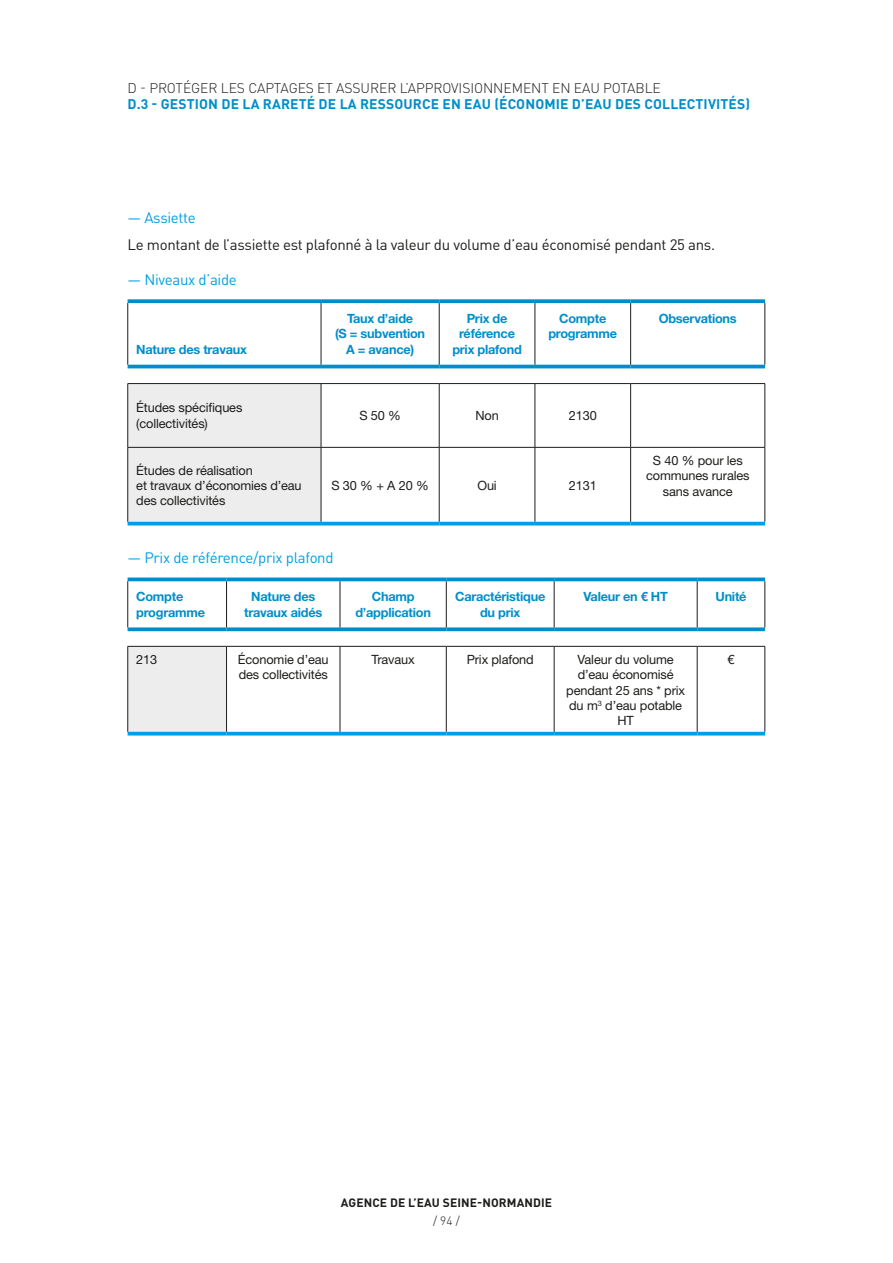
<style>
.page{position:relative;width:893px;height:1263px;background:#fff}
.page>*{position:absolute;margin:0;border:0;box-sizing:border-box;transform-origin:0 0}
.t1{font:15px "DIN Pro";letter-spacing:-.02em;color:#1d1d1b}
.t2{font:15px "DIN Pro";letter-spacing:-.02em;color:#009fe3}
.t3{font:700 13.8px "DIN Pro";letter-spacing:.01em;color:#008eca}
.t4{font:300 13.8px "DIN Pro";letter-spacing:-.005em;color:#1d1d1b}
.t5{font:12.75px/15.3px "Helvetica Neue LT Std";letter-spacing:-.01em;color:#1d1d1b}
.t6{font:700 12.75px/15.3px "Helvetica Neue LT Std";letter-spacing:-.02em;color:#008eca;text-align:center}
.t7{font:700 12px "DIN Pro";letter-spacing:.01em;color:#1d1d1b}
.t8{font:300 12px "DIN Pro";color:#1d1d1b}
</style>
<div class="page">
<div style="left:128px;top:384px;width:193px;height:138px;background:#ededed"></div>
<svg style="left:128px;top:299px;width:193px;height:4px"></svg>
<svg style="left:321px;top:299px;width:118px;height:4px"></svg>
<svg style="left:439px;top:299px;width:96px;height:4px"></svg>
<svg style="left:535px;top:299px;width:96px;height:4px"></svg>
<svg style="left:631px;top:299px;width:134px;height:4px"></svg>
<hr style="left:128px;top:365px;width:193px;height:3px;background:#008eca">
<hr style="left:321px;top:365px;width:118px;height:3px;background:#008eca">
<hr style="left:439px;top:365px;width:96px;height:3px;background:#008eca">
<hr style="left:535px;top:365px;width:96px;height:3px;background:#008eca">
<hr style="left:631px;top:365px;width:134px;height:3px;background:#008eca">
<hr style="left:128px;top:522px;width:193px;height:3px;background:#009fe3">
<hr style="left:321px;top:522px;width:118px;height:3px;background:#009fe3">
<hr style="left:439px;top:522px;width:96px;height:3px;background:#009fe3">
<hr style="left:535px;top:522px;width:96px;height:3px;background:#009fe3">
<hr style="left:631px;top:522px;width:134px;height:3px;background:#009fe3">
<hr style="left:127px;top:303px;width:1px;height:62px;background:#1d1d1b">
<hr style="left:321px;top:303px;width:1px;height:62px;background:#1d1d1b">
<hr style="left:439px;top:303px;width:1px;height:62px;background:#1d1d1b">
<hr style="left:535px;top:303px;width:1px;height:62px;background:#1d1d1b">
<hr style="left:630px;top:303px;width:1px;height:62px;background:#1d1d1b">
<hr style="left:765px;top:303px;width:1px;height:62px;background:#1d1d1b">
<hr style="left:128px;top:383px;width:193px;height:1px;background:#1d1d1b">
<hr style="left:127px;top:384px;width:1px;height:63px;background:#1d1d1b">
<hr style="left:321px;top:383px;width:118px;height:1px;background:#1d1d1b">
<hr style="left:321px;top:384px;width:1px;height:63px;background:#1d1d1b">
<hr style="left:439px;top:383px;width:96px;height:1px;background:#1d1d1b">
<hr style="left:439px;top:384px;width:1px;height:63px;background:#1d1d1b">
<hr style="left:535px;top:383px;width:96px;height:1px;background:#1d1d1b">
<hr style="left:535px;top:384px;width:1px;height:63px;background:#1d1d1b">
<hr style="left:631px;top:383px;width:134px;height:1px;background:#1d1d1b">
<hr style="left:630px;top:384px;width:1px;height:63px;background:#1d1d1b">
<hr style="left:765px;top:384px;width:1px;height:63px;background:#1d1d1b">
<hr style="left:128px;top:447px;width:193px;height:1px;background:#1d1d1b">
<hr style="left:127px;top:447px;width:1px;height:75px;background:#1d1d1b">
<hr style="left:321px;top:447px;width:118px;height:1px;background:#1d1d1b">
<hr style="left:321px;top:447px;width:1px;height:75px;background:#1d1d1b">
<hr style="left:439px;top:447px;width:96px;height:1px;background:#1d1d1b">
<hr style="left:439px;top:447px;width:1px;height:75px;background:#1d1d1b">
<hr style="left:535px;top:447px;width:96px;height:1px;background:#1d1d1b">
<hr style="left:535px;top:447px;width:1px;height:75px;background:#1d1d1b">
<hr style="left:631px;top:447px;width:134px;height:1px;background:#1d1d1b">
<hr style="left:630px;top:447px;width:1px;height:75px;background:#1d1d1b">
<hr style="left:765px;top:447px;width:1px;height:75px;background:#1d1d1b">
<div style="left:128px;top:646px;width:99px;height:88px;background:#ededed"></div>
<svg style="left:128px;top:577px;width:99px;height:4px"></svg>
<svg style="left:227px;top:577px;width:113px;height:4px"></svg>
<svg style="left:340px;top:577px;width:106px;height:4px"></svg>
<svg style="left:446px;top:577px;width:108px;height:4px"></svg>
<svg style="left:554px;top:577px;width:143px;height:4px"></svg>
<svg style="left:697px;top:577px;width:68px;height:4px"></svg>
<svg style="left:128px;top:627px;width:99px;height:4px"></svg>
<svg style="left:227px;top:627px;width:113px;height:4px"></svg>
<svg style="left:340px;top:627px;width:106px;height:4px"></svg>
<svg style="left:446px;top:627px;width:108px;height:4px"></svg>
<svg style="left:554px;top:627px;width:143px;height:4px"></svg>
<svg style="left:697px;top:627px;width:68px;height:4px"></svg>
<hr style="left:128px;top:732px;width:99px;height:3px;background:#009fe3">
<hr style="left:227px;top:732px;width:113px;height:3px;background:#009fe3">
<hr style="left:340px;top:732px;width:106px;height:3px;background:#009fe3">
<hr style="left:446px;top:732px;width:108px;height:3px;background:#009fe3">
<hr style="left:554px;top:732px;width:143px;height:3px;background:#009fe3">
<hr style="left:697px;top:732px;width:68px;height:3px;background:#009fe3">
<hr style="left:127px;top:581px;width:1px;height:46px;background:#1d1d1b">
<hr style="left:226px;top:581px;width:1px;height:46px;background:#1d1d1b">
<hr style="left:340px;top:581px;width:1px;height:46px;background:#1d1d1b">
<hr style="left:446px;top:581px;width:1px;height:46px;background:#1d1d1b">
<hr style="left:554px;top:581px;width:1px;height:46px;background:#1d1d1b">
<hr style="left:697px;top:581px;width:1px;height:46px;background:#1d1d1b">
<hr style="left:765px;top:581px;width:1px;height:46px;background:#1d1d1b">
<hr style="left:128px;top:646px;width:99px;height:1px;background:#1d1d1b">
<hr style="left:127px;top:646px;width:1px;height:86px;background:#1d1d1b">
<hr style="left:227px;top:646px;width:113px;height:1px;background:#1d1d1b">
<hr style="left:226px;top:646px;width:1px;height:86px;background:#1d1d1b">
<hr style="left:340px;top:646px;width:106px;height:1px;background:#1d1d1b">
<hr style="left:340px;top:646px;width:1px;height:86px;background:#1d1d1b">
<hr style="left:446px;top:646px;width:108px;height:1px;background:#1d1d1b">
<hr style="left:446px;top:646px;width:1px;height:86px;background:#1d1d1b">
<hr style="left:554px;top:646px;width:143px;height:1px;background:#1d1d1b">
<hr style="left:554px;top:646px;width:1px;height:86px;background:#1d1d1b">
<hr style="left:697px;top:646px;width:68px;height:1px;background:#1d1d1b">
<hr style="left:697px;top:646px;width:1px;height:86px;background:#1d1d1b">
<hr style="left:765px;top:646px;width:1px;height:86px;background:#1d1d1b">
<p class="t4" style="left:128px;top:77px;width:535px">D - PROTÉG ER LES CAPTAG ES ET ASSURER L’APPROVISIO NNEMENT EN EAU POTABLE</p>
<p class="t3" style="left:128px;top:92px;width:51px">D.3 - GESTION</p>
<p class="t3" style="left:221px;top:92px;width:51px">DELARARET</p>
<p class="t3" style="left:307px;top:92px;width:63px">É DELARESSOURCE</p>
<p class="t3" style="left:443px;top:92px;width:31px">EN EAU</p>
<p class="t3" style="left:494px;top:92px;width:23px">(ÉCONOMIE</p>
<p class="t3" style="left:572px;top:92px;width:23px">D’EAU</p>
<p class="t3" style="left:615px;top:92px;width:10px">DES</p>
<p class="t3" style="left:644px;top:92px;width:9px">COLLECTI</p>
<p class="t3" style="left:708px;top:92px;width:44px">VITÉS)</p>
<p class="t2" style="left:128px;top:206px;width:70px">— Assiette</p>
<p class="t1" style="left:128px;top:233px;width:589px">Le montant de l’assiette est plafonné à la valeur du volume d’eau économisé pendant 25 ans.</p>
<p class="t2" style="left:128px;top:268px;width:111px">— Niveaux d’aide</p>
<p class="t6" style="left:136px;top:341px;width:112px">Nature des travaux</p>
<p class="t6" style="left:335px;top:311px;width:92px">Taux d’aide<br>(S = subvention<br>A = avance)</p>
<p class="t6" style="left:452px;top:311px;width:71px">Prix de référence prix plafond</p>
<p class="t6" style="left:548px;top:311px;width:70px">Compte programme</p>
<p class="t6" style="left:659px;top:311px;width:79px">Observations</p>
<p class="t5" style="left:136px;top:400px;width:108px">Études spécifiques (collectivités)</p>
<p class="t5" style="left:359px;top:408px;width:43px">S 50 %</p>
<p class="t5" style="left:475px;top:408px;width:25px">Non</p>
<p class="t5" style="left:569px;top:408px;width:29px">2130</p>
<p class="t5" style="left:136px;top:462px;width:167px">Études de réalisation<br>et travaux d’économies d’eau des collectivités</p>
<p class="t5" style="left:331px;top:478px;width:99px">S 30 % + A 20 %</p>
<p class="t5" style="left:477px;top:478px;width:21px">Oui</p>
<p class="t5" style="left:569px;top:478px;width:29px">2131</p>
<p class="t5" style="left:646px;top:453px;width:105px;text-align:center">S 40 % pour les communes rurales sans avance</p>
<p class="t2" style="left:128px;top:546px;width:208px">— Prix de référence/prix plafond</p>
<p class="t6" style="left:136px;top:589px;width:70px;text-align:left">Compte programme</p>
<p class="t6" style="left:244px;top:589px;width:80px">Nature des travaux aidés</p>
<p class="t6" style="left:355px;top:589px;width:77px">Champ d’application</p>
<p class="t6" style="left:455px;top:589px;width:92px">Caractéristique du prix</p>
<p class="t6" style="left:583px;top:589px;width:86px">Valeur en € HT</p>
<p class="t6" style="left:715px;top:589px;width:33px">Unité</p>
<p class="t5" style="left:136px;top:652px;width:23px">213</p>
<p class="t5" style="left:238px;top:652px;width:92px">Économie d’eau des collectivités</p>
<p class="t5" style="left:371px;top:652px;width:45px">Travaux</p>
<p class="t5" style="left:467px;top:652px;width:69px">Prix plafond</p>
<p class="t5" style="left:566px;top:652px;width:120px;text-align:center">Valeur du volume d’eau économisé pendant 25 ans * prix du m<sup>3</sup> d’eau potable<br>HT</p>
<p class="t5" style="left:727px;top:652px;width:9px">€</p>
<p class="t7" style="left:341px;top:1193px;width:213px">AGENCE DE L’EAU SEINE-NORMANDIE</p>
<p class="t8" style="left:433px;top:1211px;width:28px">/ 94 /</p>
</div>
